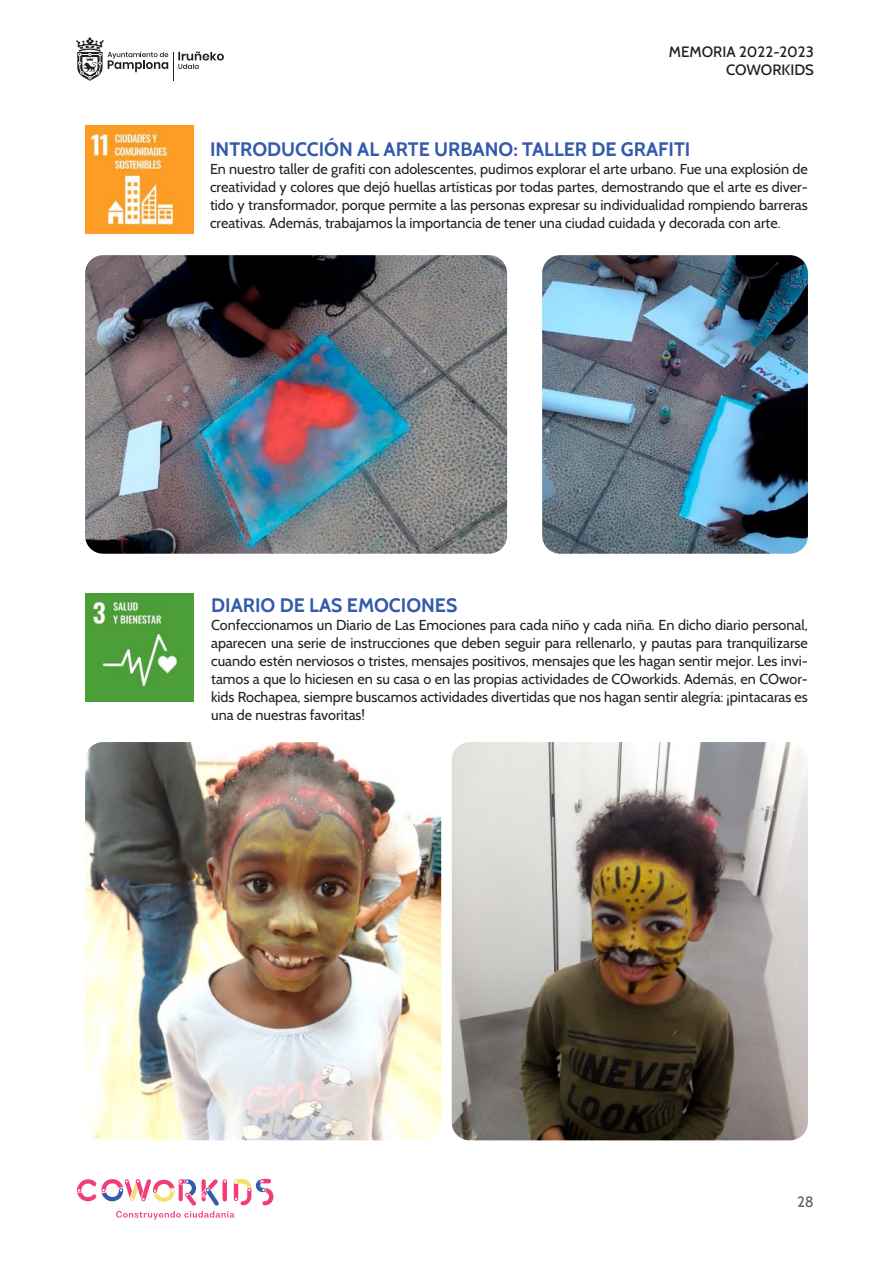
<style>
.page{position:relative;width:893px;height:1263px;background:#fff}
.page>*{position:absolute;margin:0;border:0;box-sizing:border-box;transform-origin:0 0}
.t1{font:700 19.5px "Cabin";color:#355aaa}
.t2{font:500 15px/18px "Cabin";color:#241f1f;text-align:right}
.t3{font:500 15px "Cabin";color:#656365}
.t4{font:14.4px/18px "Cabin";color:#241f1f;text-align:justify}
</style>
<div class="page">
<svg style="left:77px;top:1178px;width:196px;height:41px"></svg>
<svg style="left:76px;top:37px;width:148px;height:44px"></svg>
<img style="left:85px;top:742px;width:356px;height:398px">
<img style="left:452px;top:742px;width:356px;height:398px">
<img style="left:85px;top:593px;width:108px;height:108px">
<img style="left:85px;top:125px;width:108px;height:108px">
<img style="left:542px;top:255px;width:266px;height:299px">
<img style="left:85px;top:255px;width:422px;height:299px">
<p class="t2" style="left:669px;top:42px;width:147px">MEMORIA 2022-2023<br>COWORKIDS</p>
<h1 class="t1" style="left:210px;top:137px;width:482px">INTRODUCCIÓN AL ARTE URBANO: TALLER DE GRAFITI</h1>
<p class="t4" style="left:210px;top:160px;width:599px">En nuestro taller de grafiti con adolescentes, pudimos explorar el arte urbano. Fue una explosión de creatividad y colores que dejó huellas artísticas por todas partes, demostrando que el arte es diver&shy;tido y transformador, porque permite a las personas expresar su individualidad rompiendo barreras creativas. Además, trabajamos la importancia de tener una ciudad cuidada y decorada con arte.</p>
<h1 class="t1" style="left:211px;top:593px;width:248px">DIARIO DE LAS EMOCIONES</h1>
<p class="t4" style="left:211px;top:616px;width:598px">Confeccionamos un Diario de Las Emociones para cada niño y cada niña. En dicho diario personal, aparecen una serie de instrucciones que deben seguir para rellenarlo, y pautas para tranquilizarse cuando estén nerviosos o tristes, mensajes positivos, mensajes que les hagan sentir mejor. Les invi&shy;tamos a que lo hiciesen en su casa o en las propias actividades de COworkids. Además, en COwor&shy;kids Rochapea, siempre buscamos actividades divertidas que nos hagan sentir alegría: ¡pintacaras es una de nuestras favoritas!</p>
<p class="t3" style="left:797px;top:1192px;width:18px">28</p>
</div>
